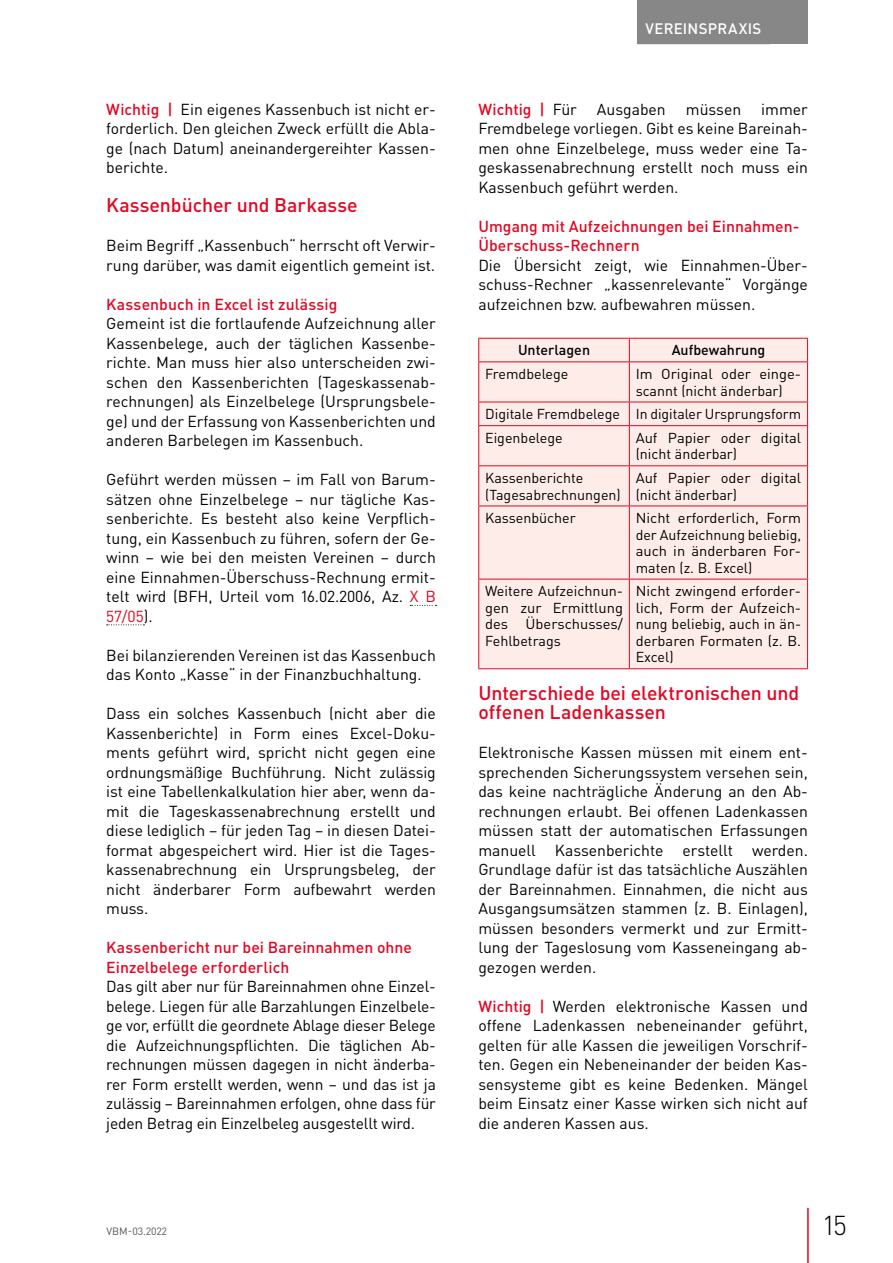
<style>
.page{position:relative;width:893px;height:1263px;background:#fff}
.page>*{position:absolute;margin:0;border:0;box-sizing:border-box;transform-origin:0 0}
.t1{font:300 27px "DIN Pro";color:#000}
.t2{font:500 19.5px/19.5px "DIN Pro";color:#e40521}
.t3{font:15.75px/19.5px "DIN Pro";color:#000;text-align:justify}
.t4{font:500 15.75px/19.5px "DIN Pro";letter-spacing:.005em;color:#e40521}
.t5{font:500 15px "DIN Pro";letter-spacing:.02em;color:#fff}
.t6{font:14.25px/16.5px "DIN Pro";color:#000}
.t7{font:500 14.25px "DIN Pro";color:#000}
.t8{font:10.5px "DIN Pro";color:#575756}
.s1{font-weight:500;color:#e40521}
.s2{color:#e3051b}
.s3{font-weight:400;color:#000}
</style>
<div class="page">
<div style="left:762px;top:0;width:46px;height:44px;background:#878787"></div>
<hr style="left:807px;top:1208px;width:2px;height:55px;background:#e40521">
<div style="left:637px;top:0;width:133px;height:44px;background:#878787"></div>
<svg style="left:410px;top:605px;width:26px;height:1px"></svg>
<svg style="left:107px;top:624px;width:37px;height:1px"></svg>
<div style="left:479px;top:339px;width:328px;height:329px;background:#fdece7"></div>
<hr style="left:478px;top:338px;width:151px;height:1px;background:#e40521">
<svg style="left:478px;top:339px;width:1px;height:22px"></svg>
<hr style="left:629px;top:338px;width:179px;height:1px;background:#e40521">
<svg style="left:629px;top:339px;width:1px;height:22px"></svg>
<svg style="left:807px;top:339px;width:1px;height:22px"></svg>
<hr style="left:478px;top:361px;width:151px;height:1px;background:#e40521">
<hr style="left:478px;top:362px;width:1px;height:40px;background:#e40521">
<hr style="left:629px;top:361px;width:179px;height:1px;background:#e40521">
<hr style="left:629px;top:362px;width:1px;height:40px;background:#e40521">
<hr style="left:807px;top:362px;width:1px;height:40px;background:#e40521">
<hr style="left:478px;top:402px;width:151px;height:1px;background:#e40521">
<svg style="left:478px;top:402px;width:1px;height:23px"></svg>
<hr style="left:629px;top:402px;width:179px;height:1px;background:#e40521">
<svg style="left:629px;top:402px;width:1px;height:23px"></svg>
<svg style="left:807px;top:402px;width:1px;height:23px"></svg>
<hr style="left:478px;top:425px;width:151px;height:1px;background:#e40521">
<hr style="left:478px;top:426px;width:1px;height:39px;background:#e40521">
<hr style="left:629px;top:425px;width:179px;height:1px;background:#e40521">
<hr style="left:629px;top:426px;width:1px;height:39px;background:#e40521">
<hr style="left:807px;top:426px;width:1px;height:39px;background:#e40521">
<hr style="left:478px;top:465px;width:151px;height:1px;background:#e40521">
<hr style="left:478px;top:466px;width:1px;height:40px;background:#e40521">
<hr style="left:629px;top:465px;width:179px;height:1px;background:#e40521">
<hr style="left:629px;top:466px;width:1px;height:40px;background:#e40521">
<hr style="left:807px;top:466px;width:1px;height:40px;background:#e40521">
<hr style="left:478px;top:506px;width:151px;height:1px;background:#e40521">
<hr style="left:478px;top:506px;width:1px;height:73px;background:#e40521">
<hr style="left:629px;top:506px;width:179px;height:1px;background:#e40521">
<hr style="left:629px;top:506px;width:1px;height:73px;background:#e40521">
<hr style="left:807px;top:506px;width:1px;height:73px;background:#e40521">
<hr style="left:478px;top:579px;width:151px;height:1px;background:#e40521">
<hr style="left:478px;top:579px;width:1px;height:89px;background:#e40521">
<hr style="left:629px;top:579px;width:179px;height:1px;background:#e40521">
<hr style="left:629px;top:579px;width:1px;height:89px;background:#e40521">
<hr style="left:807px;top:579px;width:1px;height:89px;background:#e40521">
<hr style="left:478px;top:668px;width:151px;height:1px;background:#e40521">
<hr style="left:629px;top:668px;width:179px;height:1px;background:#e40521">
<p class="t3" style="left:106px;top:99px;width:331px"><span class="s1">Wichtig |</span> Ein eigenes Kassenbuch ist nicht er&shy;forderlich. Den gleichen Zweck erfüllt die Abla&shy;ge (nach Datum) aneinandergereihter Kassen&shy;berichte.</p>
<p class="t2" style="left:106px;top:195px;width:253px">Kassenbücher und Barkasse</p>
<p class="t3" style="left:106px;top:235px;width:331px">Beim Begriff „Kassenbuch“ herrscht oft Verwir&shy;rung darüber, was damit eigentlich gemeint ist.</p>
<p class="t4" style="left:106px;top:294px;width:233px">Kassenbuch in Excel ist zulässig</p>
<p class="t3" style="left:106px;top:313px;width:331px">Gemeint ist die fortlaufende Aufzeichnung aller Kassenbelege, auch der täglichen Kassenbe&shy;richte. Man muss hier also unterscheiden zwi&shy;schen den Kassenberichten (Tageskassenab&shy;rechnungen) als Einzelbelege (Ursprungsbele&shy;ge) und der Erfassung von Kassenberichten und anderen Barbelegen im Kassenbuch.</p>
<p class="t3" style="left:106px;top:469px;width:331px">Geführt werden müssen – im Fall von Barum&shy;sätzen ohne Einzelbelege – nur tägliche Kas&shy;senberichte. Es besteht also keine Verpflich&shy;tung, ein Kassenbuch zu führen, sofern der Ge&shy;winn – wie bei den meisten Vereinen – durch eine Einnahmen-Überschuss-Rechnung ermit&shy;telt wird (BFH, Urteil vom 16.02.2006, Az. <span class="s2">X B 57/05</span>).</p>
<p class="t3" style="left:106px;top:645px;width:331px">Bei bilanzierenden Vereinen ist das Kassenbuch das Konto „Kasse“ in der Finanzbuchhaltung.</p>
<p class="t3" style="left:106px;top:703px;width:331px">Dass ein solches Kassenbuch (nicht aber die Kassenberichte) in Form eines Excel-Doku&shy;ments geführt wird, spricht nicht gegen eine ordnungsmäßige Buchführung. Nicht zulässig ist eine Tabellenkalkulation hier aber, wenn da&shy;mit die Tageskassenabrechnung erstellt und diese lediglich – für jeden Tag – in diesen Datei&shy;format abgespeichert wird. Hier ist die Tages&shy;kassenabrechnung ein Ursprungsbeleg, der nicht änderbarer Form aufbewahrt werden muss.</p>
<p class="t4" style="left:106px;top:937px;width:307px">Kassenbericht nur bei Bareinnahmen ohne<br>Einzelbelege erforderlich</p>
<p class="t3" style="left:106px;top:976px;width:331px">Das gilt aber nur für Bareinnahmen ohne Einzel&shy;belege. Liegen für alle Barzahlungen Einzelbele&shy;ge vor, erfüllt die geordnete Ablage dieser Belege die Aufzeichnungspflichten. Die täglichen Ab&shy;rechnungen müssen dagegen in nicht änderba&shy;rer Form erstellt werden, wenn – und das ist ja zulässig – Bareinnahmen erfolgen, ohne dass für jeden Betrag ein Einzelbeleg ausgestellt wird.</p>
<p class="t5" style="left:645px;top:18px;width:82px">Verei nspraxi</p>
<p class="t5" style="left:753px;top:18px;width:10px">s</p>
<p class="t4" style="left:478px;top:99px;width:100px">Wichtig | <span class="s3">Für</span></p>
<p class="t3" style="left:597px;top:99px;width:70px">Ausgaben</p>
<p class="t3" style="left:686px;top:99px;width:57px">müssen</p>
<p class="t3" style="left:478px;top:99px;width:331px;text-indent:283px">immer Fremdbelege vorliegen. Gibt es keine Bareinah&shy;men ohne Einzelbelege, muss weder eine Ta&shy;geskassenabrechnung erstellt noch muss ein Kassenbuch geführt werden.</p>
<p class="t4" style="left:478px;top:216px;width:323px">Umgang mit Aufzeichnungen bei Einnahmen-<br>Überschuss-Rechnern</p>
<p class="t3" style="left:478px;top:255px;width:331px">Die Übersicht zeigt, wie Einnahmen-Über&shy;schuss-Rechner „kassenrelevante“ Vorgänge aufzeichnen bzw. aufbewahren müssen.</p>
<p class="t7" style="left:518px;top:341px;width:74px">Unterlagen</p>
<p class="t7" style="left:672px;top:341px;width:95px">Aufbewahrung</p>
<p class="t6" style="left:485px;top:365px;width:85px">Fremdbelege</p>
<p class="t6" style="left:636px;top:365px;width:167px">Im Original oder einge&shy;scannt (nicht änderbar)</p>
<p class="t6" style="left:485px;top:402px;width:318px;line-height:23.7px">Digitale Fremdbelege In digitaler Ursprungsform<br>Eigenbelege</p>
<p class="t6" style="left:636px;top:429px;width:167px">Auf Papier oder digital (nicht änderbar)</p>
<p class="t6" style="left:485px;top:469px;width:137px">Kassenberichte (Tagesabrechnungen)</p>
<p class="t6" style="left:636px;top:469px;width:167px">Auf Papier oder digital (nicht änderbar)</p>
<p class="t6" style="left:485px;top:509px;width:92px">Kassenbücher</p>
<p class="t6" style="left:636px;top:509px;width:167px;text-align:justify">Nicht erforderlich, Form der Aufzeichnung beliebig, auch in änderbaren For&shy;maten (z. B. Excel)</p>
<p class="t6" style="left:485px;top:582px;width:139px;text-align:justify">Weitere Aufzeichnun&shy;gen zur Ermittlung des Überschusses/ Fehlbetrags</p>
<p class="t6" style="left:636px;top:582px;width:167px;text-align:justify">Nicht zwingend erforder&shy;lich, Form der Aufzeich&shy;nung beliebig, auch in än&shy;derbaren Formaten (z. B.<br>Excel)</p>
<p class="t2" style="left:478px;top:682px;width:323px">U nterschiede bei elektronischen und offenen Ladenkassen</p>
<p class="t3" style="left:478px;top:742px;width:331px">Elektronische Kassen müssen mit einem ent&shy;sprechenden Sicherungssystem versehen sein, das keine nachträgliche Änderung an den Ab&shy;rechnungen erlaubt. Bei offenen Ladenkassen müssen statt der automatischen Erfassungen manuell Kassenberichte erstellt werden.<br>Grundlage dafür ist das tatsächliche Auszählen der Bareinnahmen. Einnahmen, die nicht aus Ausgangsumsätzen stammen (z. B. Einlagen), müssen besonders vermerkt und zur Ermitt&shy;lung der Tageslosung vom Kasseneingang ab&shy;gezogen werden.</p>
<p class="t3" style="left:478px;top:996px;width:331px"><span class="s1">Wichtig |</span> Werden elektronische Kassen und offene Ladenkassen nebeneinander geführt, gelten für alle Kassen die jeweiligen Vorschrif&shy;ten. Gegen ein Nebeneinander der beiden Kas&shy;sensysteme gibt es keine Bedenken. Mängel beim Einsatz einer Kasse wirken sich nicht auf die anderen Kassen aus.</p>
<p class="t8" style="left:106px;top:1224px;width:62px">VBM-03.2022</p>
<h1 class="t1" style="left:824px;top:1207px;width:25px">15</h1>
</div>
